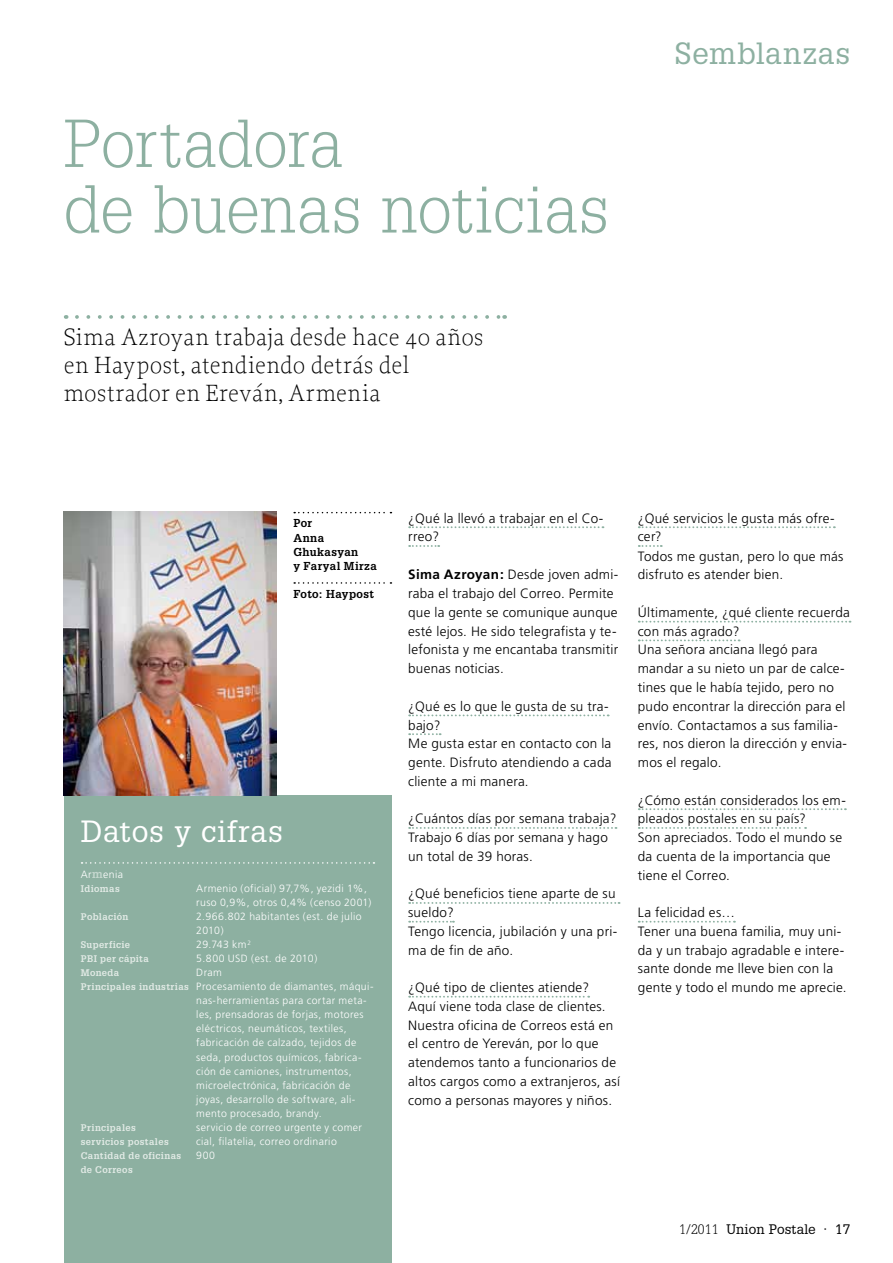
<style>
.page{position:relative;width:893px;height:1263px;background:#fff}
.page>*{position:absolute;margin:0;border:0;box-sizing:border-box;transform-origin:0 0}
.t1{font:300 66px/65.6px "Glypha LT Std";letter-spacing:.005em;color:#8db0a1}
.t2{font:30px "Glypha LT Std";letter-spacing:.025em;color:#fff}
.t3{font:30px "Glypha LT Std";letter-spacing:.03em;color:#8db0a1}
.t4{font:200 24.75px/28px "Proforma";letter-spacing:.01em;color:#000}
.t5{font:300 13.5px/18.8px "Frutiger";letter-spacing:.02em;color:#000}
.t6{font:13.5px "Glypha LT Std";letter-spacing:.01em;color:#000}
.t7{font:700 11.25px/14.1px "Glypha LT Std";letter-spacing:.035em;color:#000}
.t8{font:300 10.5px/14.1px "Frutiger";letter-spacing:.035em;color:#fff}
.t9{font:700 9.3px "Glypha LT Std";letter-spacing:.045em;color:#e1eae5}
.s1{font-family:"Glypha LT Std";font-weight:700;font-size:11.25px;color:#c4d7ce}
.s2{font-family:"Glypha LT Std";font-weight:700;font-size:9.3px;color:#e1eae5}
.s3{font-weight:700}
.s4{font-weight:300}
</style>
<div class="page">
<svg style="left:639px;top:526px;width:196px;height:2px"></svg>
<svg style="left:639px;top:545px;width:23px;height:2px"></svg>
<svg style="left:639px;top:621px;width:211px;height:2px"></svg>
<svg style="left:639px;top:639px;width:101px;height:2px"></svg>
<svg style="left:639px;top:808px;width:207px;height:2px"></svg>
<svg style="left:639px;top:827px;width:167px;height:2px"></svg>
<svg style="left:639px;top:921px;width:96px;height:2px"></svg>
<svg style="left:409px;top:526px;width:194px;height:2px"></svg>
<svg style="left:409px;top:545px;width:30px;height:2px"></svg>
<svg style="left:409px;top:714px;width:200px;height:2px"></svg>
<svg style="left:409px;top:733px;width:32px;height:2px"></svg>
<svg style="left:409px;top:827px;width:207px;height:2px"></svg>
<svg style="left:409px;top:902px;width:211px;height:2px"></svg>
<svg style="left:409px;top:921px;width:45px;height:2px"></svg>
<svg style="left:409px;top:996px;width:180px;height:2px"></svg>
<div style="left:64px;top:795px;width:327px;height:468px;background:#8db0a1"></div>
<svg style="left:82px;top:862px;width:292px;height:2px"></svg>
<svg style="left:77px;top:315px;width:421px;height:4px"></svg>
<svg style="left:294px;top:512px;width:97px;height:1px"></svg>
<svg style="left:294px;top:582px;width:97px;height:2px"></svg>
<img style="left:64px;top:511px;width:212px;height:284px">
<h1 class="t1" style="left:64px;top:112px;width:546px">Portadora<br>de buenas noticias</h1>
<h3 class="t4" style="left:64px;top:323px;width:421px">Sima Azroyan trabaja desde hace 40 años en Haypost, atendiendo detrás del mostrador en Ereván, Armenia</h3>
<h2 class="t3" style="left:675px;top:35px;width:177px">Semblanzas</h2>
<p class="t7" style="left:293px;top:516px;width:85px">Por<br>Anna<br>Ghukasyan<br>y Faryal Mirza</p>
<p class="t7" style="left:293px;top:586px;width:82px">Foto: Haypost</p>
<h2 class="t2" style="left:81px;top:813px;width:204px">Datos y cifras</h2>
<p class="t8" style="left:81px;top:867px;width:44px">Ar<span class="s1">m</span>enia</p>
<p class="t9" style="left:81px;top:883px;width:40px">Idiomas</p>
<p class="t8" style="left:196px;top:881px;width:177px">Armenio (oficial) 97,7%, yezidi 1%, ruso 0,9%, otros 0,4% (censo 2001)</p>
<p class="t9" style="left:81px;top:911px;width:49px">Población</p>
<p class="t8" style="left:196px;top:909px;width:167px">2.966.802 habitantes (est. de julio<br>2010)</p>
<p class="t9" style="left:81px;top:939px;width:51px">Superficie</p>
<p class="t8" style="left:196px;top:937px;width:56px">29.743 km<sup>2</sup></p>
<p class="t9" style="left:81px;top:953px;width:70px">PBI per cápita</p>
<p class="t8" style="left:196px;top:951px;width:123px">5.800 USD (est. de 2010)</p>
<p class="t9" style="left:81px;top:967px;width:40px">Moneda</p>
<p class="t8" style="left:196px;top:966px;width:27px">Dram</p>
<p class="t8" style="left:81px;top:980px;width:294px"><span class="s2">Principales industrias</span> Procesamiento de diamantes, máqui-</p>
<p class="t8" style="left:196px;top:994px;width:172px">nas-herramientas para cortar meta-</p>
<p class="t8" style="left:196px;top:1008px;width:169px">les, prensadoras de forjas, motores</p>
<p class="t8" style="left:196px;top:1022px;width:152px">eléctricos, neumáticos, textiles,</p>
<p class="t8" style="left:196px;top:1036px;width:162px">fabricación de calzado, tejidos de</p>
<p class="t8" style="left:196px;top:1050px;width:167px">seda, productos químicos, fabrica-</p>
<p class="t8" style="left:196px;top:1064px;width:157px">ción de camiones, instrumentos,</p>
<p class="t8" style="left:196px;top:1078px;width:156px">microelectrónica, fabricación de</p>
<p class="t8" style="left:196px;top:1092px;width:161px">joyas, desarrollo de software, ali-</p>
<p class="t8" style="left:196px;top:1106px;width:127px">mento procesado, brandy.</p>
<p class="t9" style="left:81px;top:1122px;width:56px">Principales</p>
<p class="t8" style="left:196px;top:1120px;width:167px">servicio de correo urgente y comer</p>
<p class="t9" style="left:81px;top:1136px;width:89px">servicios postales</p>
<p class="t8" style="left:196px;top:1134px;width:142px">cial, filatelia, correo ordinario</p>
<p class="t9" style="left:81px;top:1150px;width:102px">Cantidad de oficinas</p>
<p class="t8" style="left:196px;top:1148px;width:20px">900</p>
<p class="t9" style="left:81px;top:1164px;width:53px">de Correos</p>
<p class="t5" style="left:408px;top:509px;width:197px">¿Qué la llevó a trabajar en el Co&shy;rreo?</p>
<p class="t5" style="left:408px;top:566px;width:212px"><span class="s3">Sima Azroyan:</span> Desde joven admi&shy;raba el trabajo del Correo. Permite que la gente se comunique aunque esté lejos. He sido telegrafista y te&shy;lefonista y me encantaba transmitir buenas noticias.</p>
<p class="t5" style="left:408px;top:697px;width:205px">¿Qué es lo que le gusta de su tra&shy;bajo?<br>Me gusta estar en contacto con la gente. Disfruto atendiendo a cada cliente a mi manera.</p>
<p class="t5" style="left:408px;top:809px;width:210px">¿Cuántos días por semana trabaja?<br>Trabajo 6 días por semana y hago un total de 39 horas.</p>
<p class="t5" style="left:408px;top:884px;width:211px">¿Qué beneficios tiene aparte de su sueldo?<br>Tengo licencia, jubilación y una pri&shy;ma de fin de año.</p>
<p class="t5" style="left:408px;top:978px;width:213px">¿Qué tipo de clientes atiende?<br>Aquí viene toda clase de clientes.<br>Nuestra oficina de Correos está en el centro de Yereván, por lo que atendemos tanto a funcionarios de altos cargos como a extranjeros, así como a personas mayores y niños.</p>
<p class="t5" style="left:638px;top:509px;width:207px">¿Qué servicios le gusta más ofre&shy;cer?<br>Todos me gustan, pero lo que más disfruto es atender bien.</p>
<p class="t5" style="left:638px;top:603px;width:214px">Últimamente, ¿qué cliente recuerda con más agrado?<br>Una señora anciana llegó para mandar a su nieto un par de calce&shy;tines que le había tejido, pero no pudo encontrar la dirección para el envío. Contactamos a sus familia&shy;res, nos dieron la dirección y envia&shy;mos el regalo.</p>
<p class="t5" style="left:638px;top:791px;width:210px">¿Cómo están considerados los em&shy;pleados postales en su país?<br>Son apreciados. Todo el mundo se da cuenta de la importancia que tiene el Correo.</p>
<p class="t5" style="left:638px;top:903px;width:210px">La felicidad es…<br>Tener una buena familia, muy uni&shy;da y un trabajo agradable e intere&shy;sante donde me lleve bien con la gente y todo el mundo me aprecie.</p>
<p class="t6" style="left:679px;top:1221px;width:173px"><span class="s4">1/2011</span> Union Postale · 17</p>
</div>
